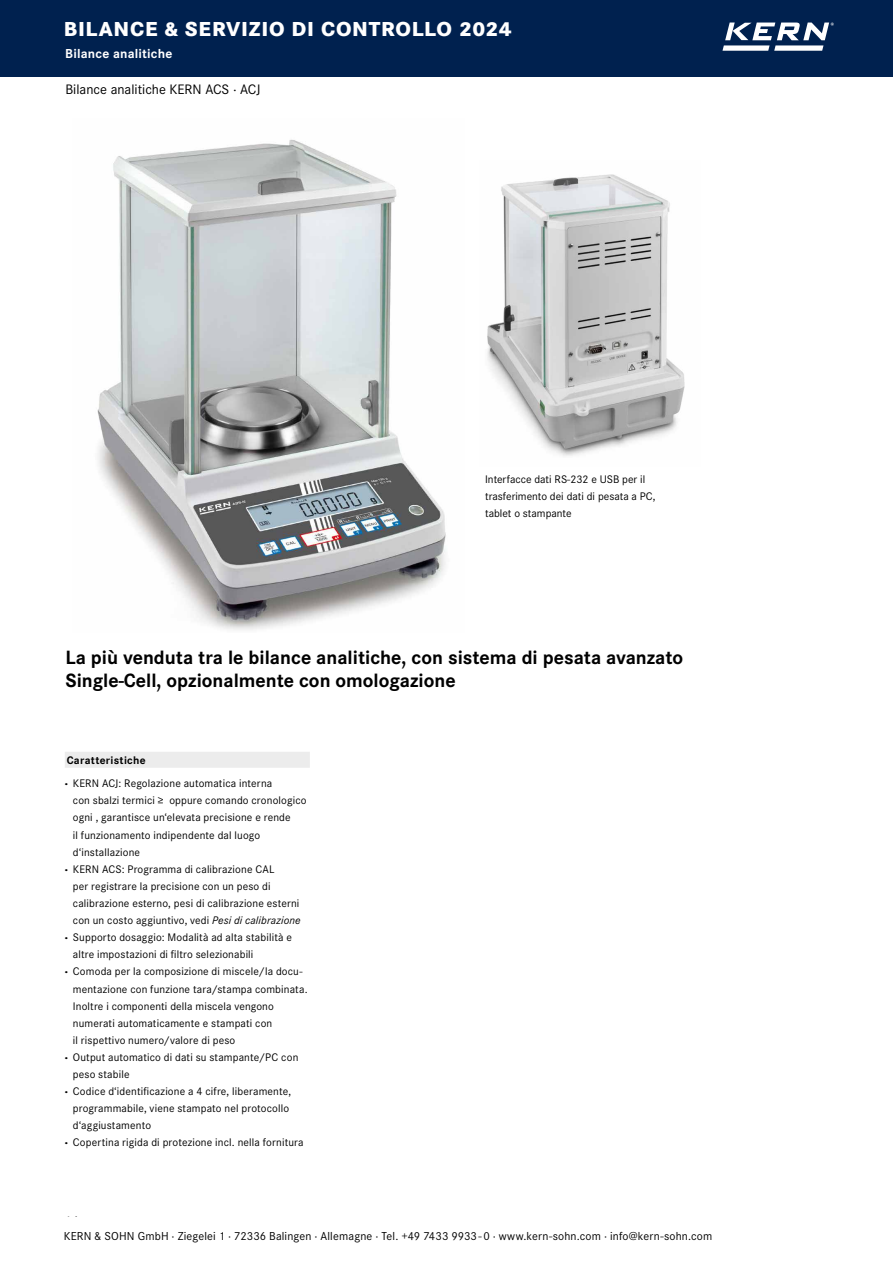
<style>
.page{position:relative;width:893px;height:1263px;background:#fff}
.page>*{position:absolute;margin:0;border:0;box-sizing:border-box;transform-origin:0 0}
.t1{font:800 21px "Corporate S Pro";letter-spacing:.035em;color:#fff}
.t2{font:700 19.95px/22.8px "Corporate S Pro";color:#000}
.t3{font:14.25px "Corporate S Pro";color:#000}
.t4{font:700 13.5px "Corporate S Pro";letter-spacing:.01em;color:#fff}
.t5{font:12px "Corporate S Pro";letter-spacing:.015em;color:#000}
.t6{font:11.4px/17.1px "Corporate S Pro";letter-spacing:.015em;color:#000}
.s1{font-weight:700}
.s2{font-weight:800}
.s3{font-style:italic}
</style>
<div class="page">
<img style="left:97px;top:139px;width:349px;height:491px">
<img style="left:487px;top:174px;width:198px;height:282px">
<div style="left:65px;top:752px;width:245px;height:16px;background:#ececec"></div>
<div style="left:0;top:0;width:893px;height:76px;background:#00214f"></div>
<svg style="left:722px;top:23px;width:112px;height:28px"></svg>
<h1 class="t1" style="left:64px;top:12px;width:450px">BILANCE &amp; SERVIZIO DI CONTROLLO 2024</h1>
<p class="t4" style="left:65px;top:43px;width:109px">Bilance analitiche</p>
<p class="t3" style="left:65px;top:79px;width:197px">Bilance analitiche KERN ACS · ACJ</p>
<p class="t6" style="left:485px;top:470px;width:172px">Interfacce dati RS-232 e USB per il trasferimento dei dati di pesata a PC, tablet o stampante</p>
<h2 class="t2" style="left:65px;top:645px;width:619px">La più venduta tra le bilance analitiche, con sistema di pesata avanzato<br>Single-Cell, opzionalmente con omologazione</h2>
<p class="t6" style="left:65px;top:748px;width:209px;line-height:22.8px"><span class="s1">Caratteristiche<br></span><span class="s2">·</span> KERN ACJ: Regolazione automatica interna</p>
<p class="t6" style="left:73px;top:791px;width:235px">con sbalzi termici ≥ oppure comando cronologico</p>
<p class="t6" style="left:73px;top:808px;width:219px">ogni , garantisce un‘elevata precisione e rende</p>
<p class="t6" style="left:73px;top:825px;width:189px">il funzionamento indipendente dal luogo</p>
<p class="t6" style="left:73px;top:842px;width:69px">d‘installazione</p>
<p class="t6" style="left:65px;top:860px;width:211px"><span class="s2">·</span> KERN ACS: Programma di calibrazione CAL</p>
<p class="t6" style="left:73px;top:877px;width:199px">per registrare la precisione con un peso di</p>
<p class="t6" style="left:73px;top:894px;width:228px">calibrazione esterno, pesi di calibrazione esterni</p>
<p class="t6" style="left:73px;top:911px;width:229px">con un costo aggiuntivo, vedi <span class="s3">Pesi di calibrazione</span></p>
<p class="t6" style="left:65px;top:928px;width:229px"><span class="s2">·</span> Supporto dosaggio: Modalità ad alta stabilità e</p>
<p class="t6" style="left:73px;top:945px;width:182px">altre impostazioni di filtro selezionabili</p>
<p class="t6" style="left:65px;top:962px;width:239px"><span class="s2">·</span> Comoda per la composizione di miscele/la docu-</p>
<p class="t6" style="left:73px;top:979px;width:236px">mentazione con funzione tara/stampa combinata.</p>
<p class="t6" style="left:73px;top:996px;width:203px">Inoltre i componenti della miscela vengono</p>
<p class="t6" style="left:73px;top:1013px;width:201px">numerati automaticamente e stampati con</p>
<p class="t6" style="left:73px;top:1031px;width:164px">il rispettivo numero/valore di peso</p>
<p class="t6" style="left:65px;top:1048px;width:235px"><span class="s2">·</span> Output automatico di dati su stampante/PC con</p>
<p class="t6" style="left:73px;top:1065px;width:58px">peso stabile</p>
<p class="t6" style="left:65px;top:1082px;width:228px"><span class="s2">·</span> Codice d‘identificazione a 4 cifre, liberamente,</p>
<p class="t6" style="left:73px;top:1099px;width:218px">programmabile, viene stampato nel protocollo</p>
<p class="t6" style="left:73px;top:1116px;width:80px">d‘aggiustamento</p>
<p class="t6" style="left:65px;top:1133px;width:240px"><span class="s2">·</span> Copertina rigida di protezione incl. nella fornitura</p>
<p class="t5" style="left:64px;top:1227px;width:650px">KERN &amp; SOHN GmbH · Ziegelei 1 · 72336 Balingen · Allemagne · Tel. +49 7433 9933 - 0 · www.kern-sohn.com · info@kern-sohn.com</p>
</div>
